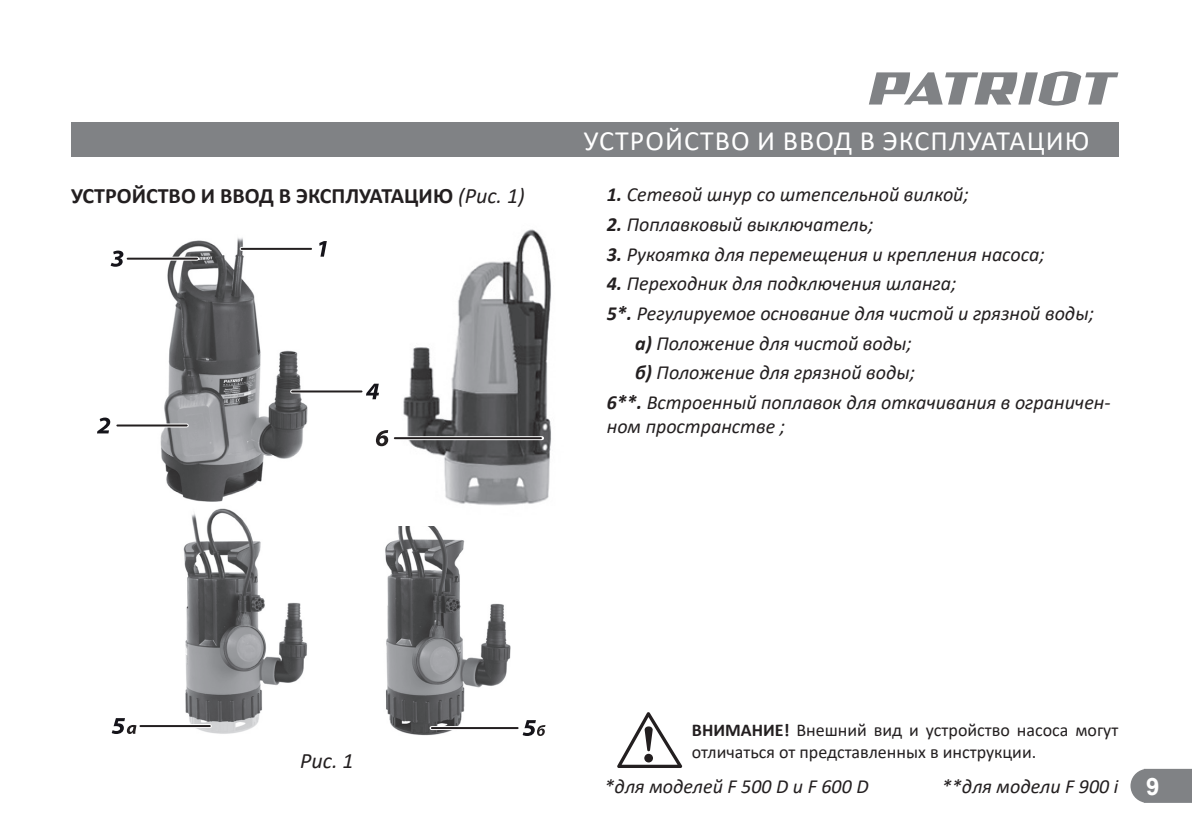
<style>
.page{position:relative;width:1192px;height:840px;background:#fff}
.page>*{position:absolute;margin:0;border:0;box-sizing:border-box;transform-origin:0 0}
.t1{font:28px "Calibri";letter-spacing:.04em;color:#fff}
.t2{font:700 24px "Arial";color:#fff}
.t3{font:700 22px "Calibri";color:#231f20}
.t4{font:italic 22px "Calibri";color:#231f20}
.t5{font:italic 20px "Calibri";color:#231f20}
.t6{font:18px/21.6px "Calibri";color:#231f20}
.s1{font-weight:400;font-style:italic}
.s2{font-weight:700}
</style>
<div class="page">
<svg style="left:1130px;top:769px;width:61px;height:34px"></svg>
<svg style="left:869px;top:71px;width:249px;height:35px"></svg>
<div style="left:71px;top:122px;width:1047px;height:34px;background:#808285"></div>
<svg style="left:617px;top:712px;width:65px;height:56px"></svg>
<img style="left:123px;top:238px;width:240px;height:264px">
<img style="left:136px;top:508px;width:171px;height:226px">
<img style="left:359px;top:500px;width:187px;height:236px">
<svg style="left:242px;top:247px;width:69px;height:4px"></svg>
<hr style="left:242px;top:248px;width:69px;height:2px;background:#231f20">
<svg style="left:128px;top:257px;width:69px;height:4px"></svg>
<hr style="left:128px;top:258px;width:69px;height:2px;background:#231f20">
<svg style="left:292px;top:389px;width:69px;height:4px"></svg>
<hr style="left:292px;top:390px;width:69px;height:2px;background:#231f20">
<svg style="left:117px;top:423px;width:70px;height:4px"></svg>
<hr style="left:117px;top:424px;width:70px;height:2px;background:#231f20">
<svg style="left:431px;top:726px;width:87px;height:4px"></svg>
<hr style="left:432px;top:727px;width:85px;height:2px;background:#231f20">
<hr style="left:140px;top:724px;width:70px;height:4px;background:#f7f7f8">
<hr style="left:140px;top:725px;width:70px;height:2px;background:#231f20">
<svg style="left:319px;top:241px;width:8px;height:16px"></svg>
<svg style="left:97px;top:417px;width:13px;height:16px"></svg>
<svg style="left:366px;top:384px;width:13px;height:15px"></svg>
<svg style="left:111px;top:251px;width:12px;height:16px"></svg>
<svg style="left:112px;top:718px;width:24px;height:16px"></svg>
<svg style="left:522px;top:720px;width:23px;height:16px"></svg>
<img style="left:384px;top:229px;width:167px;height:297px">
<svg style="left:393px;top:436px;width:149px;height:4px"></svg>
<hr style="left:395px;top:437px;width:146px;height:2px;background:#231f20">
<svg style="left:376px;top:430px;width:12px;height:16px"></svg>
<h1 class="t1" style="left:583px;top:121px;width:507px">УСТРОЙСТВО И ВВОД В ЭКСПЛУАТАЦИЮ</h1>
<p class="t3" style="left:71px;top:180px;width:455px">УСТРОЙСТВО И ВВОД В ЭКСПЛУАТАЦИЮ <span class="s1">(Рис. 1)</span></p>
<p class="t5" style="left:606px;top:181px;width:363px"><span class="s2">1.</span> Сетевой шнур со штепсельной вилкой;</p>
<p class="t5" style="left:606px;top:211px;width:268px"><span class="s2">2.</span> Поплавковый выключатель;</p>
<p class="t5" style="left:606px;top:240px;width:439px"><span class="s2">3.</span> Рукоятка для перемещения и крепления насоса;</p>
<p class="t5" style="left:606px;top:270px;width:351px"><span class="s2">4.</span> Переходник для подключения шланга;</p>
<p class="t5" style="left:606px;top:300px;width:489px"><span class="s2">5*.</span> Регулируемое основание для чистой и грязной воды;</p>
<p class="t5" style="left:635px;top:329px;width:278px"><span class="s2">а)</span> Положение для чистой воды;</p>
<p class="t5" style="left:635px;top:359px;width:281px"><span class="s2">б)</span> Положение для грязной воды;</p>
<p class="t5" style="left:606px;top:389px;width:505px"><span class="s2">6**.</span> Встроенный поплавок для откачивания в ограничен-</p>
<p class="t5" style="left:606px;top:413px;width:180px">ном пространстве ;</p>
<p class="t4" style="left:300px;top:745px;width:55px">Рис. 1</p>
<p class="t6" style="left:691px;top:719px;width:428px"><span class="s2">ВНИМАНИЕ!</span> Внешний вид и устройство насоса могут отличаться от представленных в инструкции.</p>
<p class="t5" style="left:604px;top:773px;width:265px">*для моделей F 500 D и F 600 D</p>
<p class="t5" style="left:941px;top:773px;width:178px">**для модели F 900 i</p>
<p class="t2" style="left:1145px;top:769px;width:15px">9</p>
</div>
